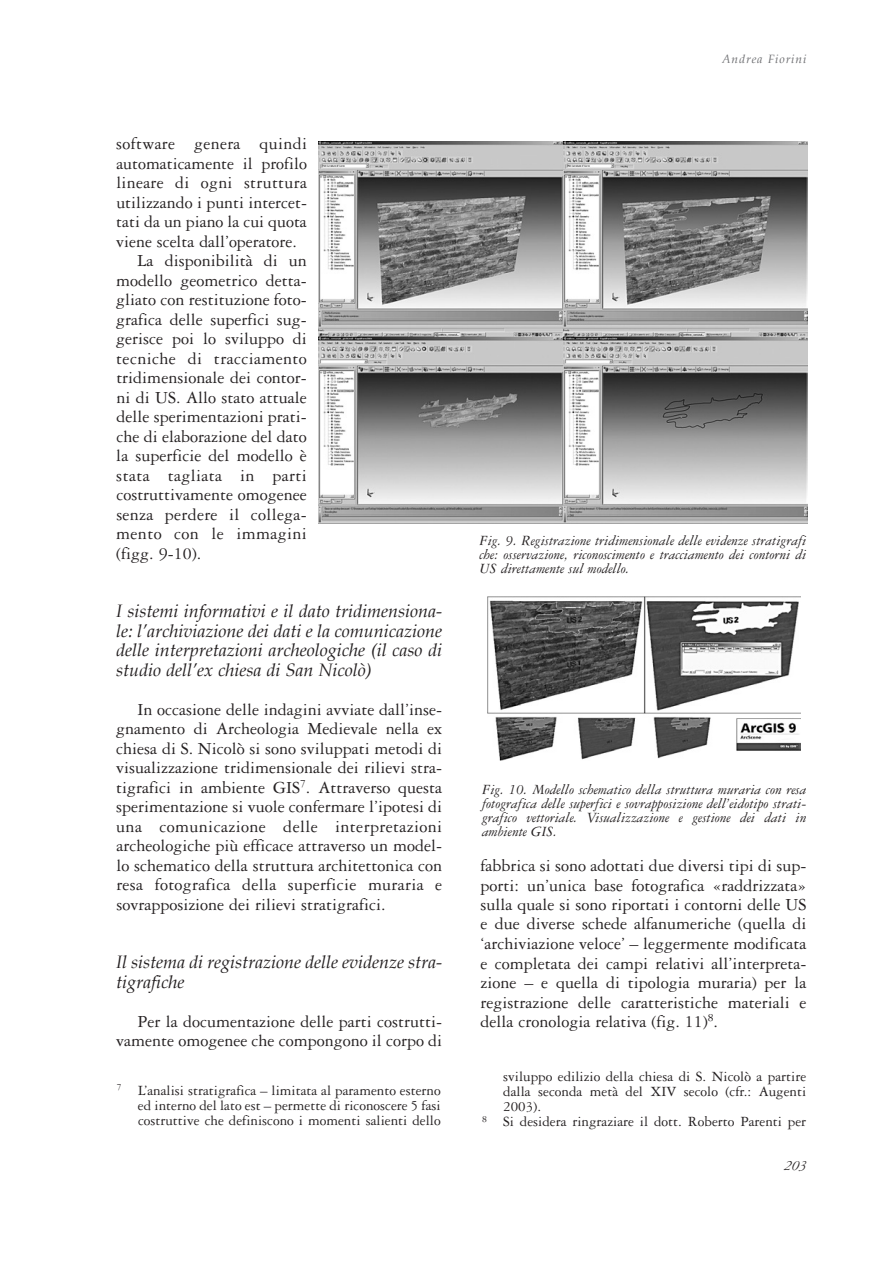
<style>
.page{position:relative;width:893px;height:1263px;background:#fff}
.page>*{position:absolute;margin:0;border:0;box-sizing:border-box;transform-origin:0 0}
.t1{font:18px/19.5px "Garamond Three";color:#231f20;text-align:justify}
.t2{font:italic 18px/19.5px "Book Antiqua";color:#231f20;text-align:justify}
.t3{font:18px "Garamond Three";letter-spacing:.02em;color:#231f20}
.t4{font:italic 15px/14.2px "Garamond Three";color:#231f20;text-align:justify}
.t5{font:15px/15px "Garamond Three";color:#231f20;text-align:justify}
.t6{font:italic 12px "Book Antiqua";letter-spacing:.075em;color:#6c6d70}
</style>
<div class="page">
<img style="left:319px;top:141px;width:489px;height:382px">
<img style="left:488px;top:596px;width:313px;height:164px">
<p class="t3" style="left:116px;top:138px;width:192px">software genera quindi</p>
<p class="t1" style="left:116px;top:155px;width:192px">automaticamente il profilo</p>
<p class="t3" style="left:116px;top:177px;width:192px">lineare di ogni struttura</p>
<p class="t1" style="left:116px;top:194px;width:192px">utilizzando i punti intercet-</p>
<p class="t1" style="left:116px;top:214px;width:192px">tati da un piano la cui quota</p>
<p class="t1" style="left:116px;top:233px;width:182px">viene scelta dall’operatore.</p>
<p class="t1" style="left:138px;top:253px;width:171px">La disponibilità di un</p>
<p class="t1" style="left:116px;top:272px;width:192px">modello geometrico detta-</p>
<p class="t1" style="left:116px;top:292px;width:192px">gliato con restituzione foto-</p>
<p class="t1" style="left:116px;top:311px;width:192px">grafica delle superfici sug-</p>
<p class="t1" style="left:116px;top:331px;width:192px">gerisce poi lo sviluppo di</p>
<p class="t3" style="left:116px;top:352px;width:192px">tecniche di tracciamento</p>
<p class="t1" style="left:116px;top:370px;width:192px">tridimensionale dei contor-</p>
<p class="t1" style="left:116px;top:389px;width:192px">ni di US. Allo stato attuale</p>
<p class="t1" style="left:116px;top:409px;width:192px">delle sperimentazioni prati-</p>
<p class="t1" style="left:116px;top:428px;width:192px">che di elaborazione del dato</p>
<p class="t1" style="left:116px;top:448px;width:192px">la superficie del modello è</p>
<p class="t3" style="left:116px;top:469px;width:192px">stata tagliata in parti</p>
<p class="t1" style="left:116px;top:487px;width:192px">costruttivamente omogenee</p>
<p class="t1" style="left:116px;top:506px;width:192px">senza perdere il collega-</p>
<p class="t3" style="left:116px;top:528px;width:192px">mento con le immagini</p>
<p class="t1" style="left:116px;top:545px;width:86px">(figg. 9-10).</p>
<p class="t2" style="left:116px;top:602px;width:327px">I sistemi informativi e il dato tridimensiona&shy;le: l’archiviazione dei dati e la comunicazione delle interpretazioni archeologiche (il caso di studio dell’ex chiesa di San Nicolò)</p>
<p class="t1" style="left:116px;top:701px;width:327px;text-indent:21px">In occasione delle indagini avviate dall’inse&shy;gnamento di Archeologia Medievale nella ex chiesa di S. Nicolò si sono sviluppati metodi di visualizzazione tridimensionale dei rilievi stra&shy;tigrafici in ambiente GIS<sup>7</sup>. Attraverso questa sperimentazione si vuole confermare l’ipotesi di una comunicazione delle interpretazioni archeologiche più efficace attraverso un model&shy;lo schematico della struttura architettonica con resa fotografica della superficie muraria e sovrapposizione dei rilievi stratigrafici.</p>
<p class="t2" style="left:116px;top:953px;width:327px">Il sistema di registrazione delle evidenze stra&shy;tigrafiche</p>
<p class="t1" style="left:116px;top:1013px;width:327px;text-align:right">Per la documentazione delle parti costrutti&shy;vamente omogenee che compongono il corpo di</p>
<p class="t5" style="left:138px;top:1084px;width:304px;text-indent:-21px"><sup>7</sup> L’analisi stratigrafica – limitata al paramento esterno ed interno del lato est – permette di riconoscere 5 fasi costruttive che definiscono i momenti salienti dello</p>
<p class="t6" style="left:722px;top:52px;width:86px">Andrea Fiorini</p>
<p class="t4" style="left:479px;top:534px;width:329px">Fig. 9. Registrazione tridimensionale delle evidenze stratigrafi che: osservazione, riconoscimento e tracciamento dei contorni di US direttamente sul modello.</p>
<p class="t4" style="left:482px;top:783px;width:326px">Fig. 10. Modello schematico della struttura muraria con resa fotografica delle superfici e sovrapposizione dell’eidotipo strati&shy;grafico vettoriale. Visualizzazione e gestione dei dati in ambiente GIS.</p>
<p class="t1" style="left:480px;top:857px;width:327px">fabbrica si sono adottati due diversi tipi di sup&shy;porti: un’unica base fotografica «raddrizzata» sulla quale si sono riportati i contorni delle US e due diverse schede alfanumeriche (quella di ‘archiviazione veloce’ – leggermente modificata e completata dei campi relativi all’interpreta&shy;zione – e quella di tipologia muraria) per la registrazione delle caratteristiche materiali e della cronologia relativa (fig. 11)<sup>8</sup>.</p>
<p class="t5" style="left:503px;top:1071px;width:304px">sviluppo edilizio della chiesa di S. Nicolò a partire</p>
<p class="t5" style="left:503px;top:1086px;width:304px">dalla seconda metà del XIV secolo (cfr.: Augenti</p>
<p class="t5" style="left:503px;top:1101px;width:39px">2003).</p>
<p class="t5" style="left:482px;top:1116px;width:326px"><sup>8</sup> Si desidera ringraziare il dott. Roberto Parenti per</p>
<p class="t4" style="left:784px;top:1160px;width:27px">203</p>
</div>
